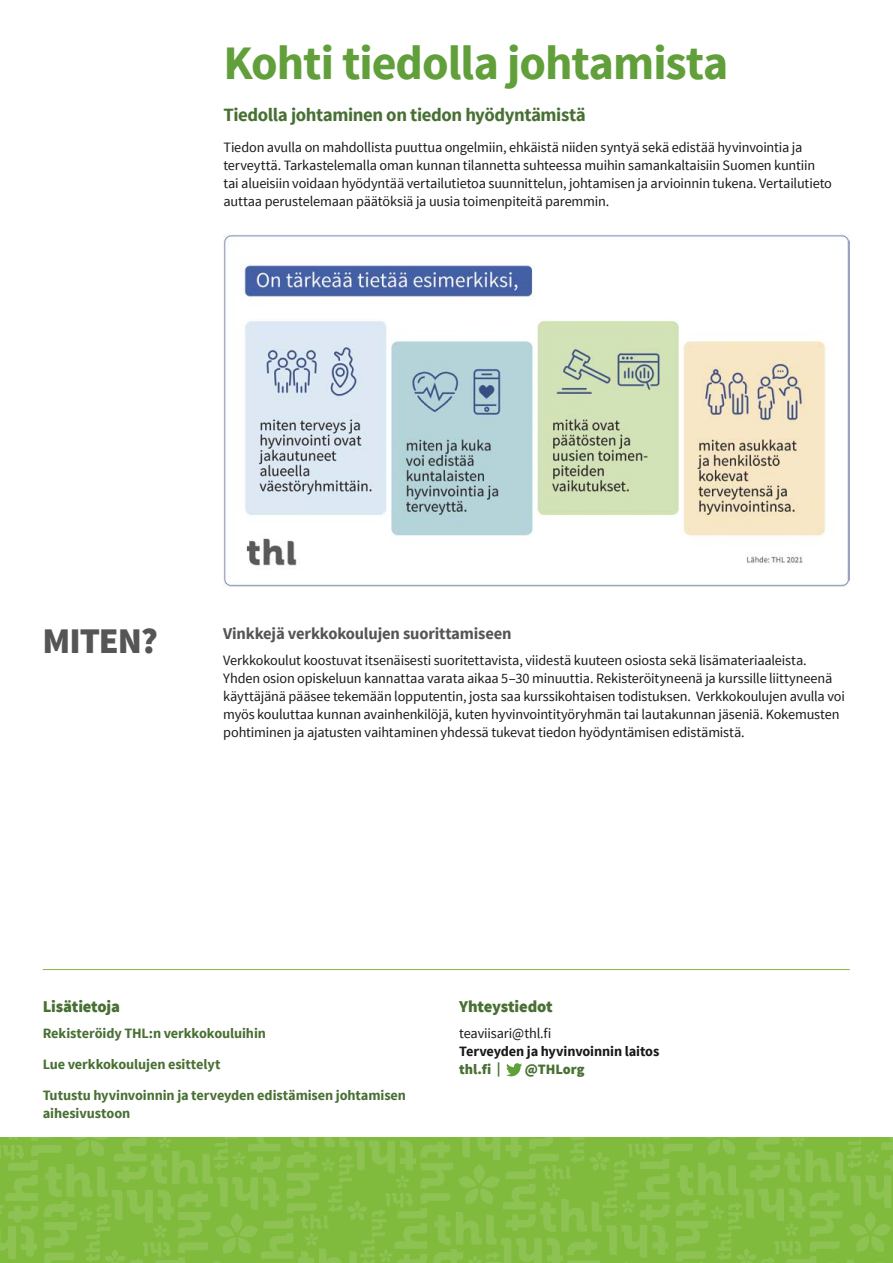
<style>
.page{position:relative;width:893px;height:1263px;background:#fff}
.page>*{position:absolute;margin:0;border:0;box-sizing:border-box;transform-origin:0 0}
.t1{font:700 48px "Source Sans Pro";letter-spacing:-.02em;color:#619f3b}
.t2{font:900 36px "Source Sans Pro";letter-spacing:-.03em;color:#555}
.t3{font:700 18.75px "Source Sans Pro";letter-spacing:-.02em;color:#497034}
.t4{font:700 16.5px "Source Sans Pro";letter-spacing:-.01em;color:#555}
.t5{font:900 16.5px "Source Sans Pro";letter-spacing:-.01em;color:#497034}
.t6{font:14.25px/18px "Source Sans Pro";letter-spacing:-.01em;color:#191919}
.t7{font:700 14.25px/30.8px "Source Sans Pro";letter-spacing:-.005em;color:#497034}
.t8{font:700 14.25px/18px "Source Sans Pro";letter-spacing:-.01em;color:#191919}
.t9{font:900 14.25px "Source Sans Pro";letter-spacing:-.005em;color:#497034}
.s1{font-weight:900;color:#497034}
.s2{color:#497034}
</style>
<div class="page">
<svg style="left:0;top:1137px;width:893px;height:126px;background:#84bd44"></svg>
<svg style="left:506px;top:1063px;width:16px;height:13px"></svg>
<hr style="left:43px;top:969px;width:807px;height:1px;background:#80bb3d">
<img style="left:223px;top:234px;width:627px;height:353px">
<h1 class="t1" style="left:223px;top:32px;width:506px">Kohti tiedolla johtamista</h1>
<h3 class="t3" style="left:223px;top:103px;width:364px">Tiedolla johtaminen on tiedon hyödyntämistä</h3>
<p class="t6" style="left:223px;top:138px;width:610px">Tiedon avulla on mahdollista puuttua ongelmiin, ehkäistä niiden syntyä sekä edistää hyvinvointia ja terveyttä. Tarkastelemalla oman kunnan tilannetta suhteessa muihin samankaltaisiin Suomen kuntiin tai alueisiin voidaan hyödyntää vertailutietoa suunnittelun, johtamisen ja arvioinnin tukena. Vertailutieto auttaa perustelemaan päätöksiä ja uusia toimenpiteitä paremmin.</p>
<h2 class="t2" style="left:43px;top:618px;width:117px">MITEN?</h2>
<p class="t4" style="left:223px;top:622px;width:290px">Vinkkejä verkkokoulujen suorittamiseen</p>
<p class="t6" style="left:223px;top:652px;width:623px">Verkkokoulut koostuvat itsenäisesti suoritettavista, viidestä kuuteen osiosta sekä lisämateriaaleista.<br>Yhden osion opiskeluun kannattaa varata aikaa 5‒30 minuuttia. Rekisteröityneenä ja kurssille liittyneenä käyttäjänä pääsee tekemään lopputentin, josta saa kurssikohtaisen todistuksen. Verkkokoulujen avulla voi myös kouluttaa kunnan avainhenkilöjä, kuten hyvinvointityöryhmän tai lautakunnan jäseniä. Kokemusten pohtiminen ja ajatusten vaihtaminen yhdessä tukevat tiedon hyödyntämisen edistämistä.</p>
<p class="t5" style="left:43px;top:995px;width:79px">Lisätietoja</p>
<p class="t7" style="left:43px;top:1019px;width:365px">Rekisteröidy THL:n verkkokouluihin<br>Lue verkkokoulujen esittelyt<br>Tutustu hyvinvoinnin ja terveyden edistämisen johtamisen</p>
<p class="t7" style="left:43px;top:1098px;width:89px">aihesivustoon</p>
<p class="t5" style="left:459px;top:995px;width:95px">Yhteystiedot</p>
<p class="t6" style="left:459px;top:1025px;width:94px">teaviisari@thl.fi</p>
<p class="t8" style="left:459px;top:1043px;width:202px">Terveyden ja hyvinvoinnin laitos <span class="s1">thl.fi</span> <span class="s2">|</span></p>
<p class="t9" style="left:525px;top:1060px;width:61px">@THLorg</p>
</div>
